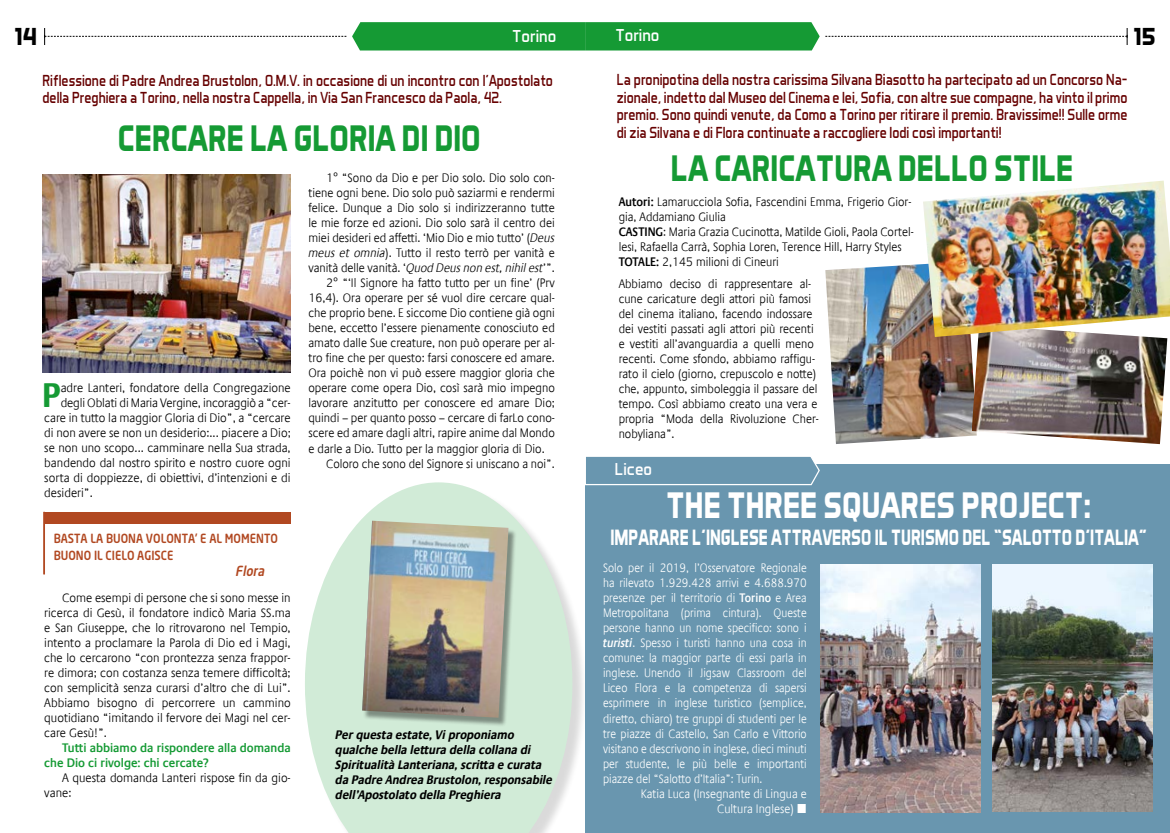
<style>
.page{position:relative;width:1170px;height:833px;background:#fff}
.page>*{position:absolute;margin:0;border:0;box-sizing:border-box;transform-origin:0 0}
.t1{font:700 37.5px "Aero Matics";color:#159a34;scale:.85 1}
.t2{font:700 37.5px "Aero Matics";color:#fff;scale:.85 1}
.t3{font:700 34.5px "Praxis Com";color:#159a34;scale:.9 1}
.t4{font:700 25px "Aero Matics";color:#000}
.t5{font:700 22.5px "Aero Matics";color:#fff;scale:.75 1}
.t6{font:17.5px "Aero Matics";color:#fff}
.t7{font:16.25px/17.5px "Aero Matics";color:#600;scale:.89 1}
.t8{font:italic 500 13.75px "Neo Sans Pro";color:#b14821;scale:.9 1}
.t9{font:300 12.5px "Praxis Com";color:#000;scale:.91 1}
.t10{font:300 12.5px/15px "Praxis Com";color:#000;text-align:justify;scale:.93 1}
.t11{font:300 12.5px/15px "Praxis Com";color:#000;scale:.9 1}
.t12{font:300 12.5px/15px "Praxis Com";color:#fff;text-align:justify;scale:.86 1}
.t13{font:italic 700 12.5px/15px "Praxis Com";color:#000;scale:.9 1}
.t14{font:600 12.5px/15px "Praxis Com";color:#159a34;scale:.93 1}
.t15{font:500 12.5px/16.5px "Neo Sans Pro";color:#b14821;scale:.88 1}
.t16{font:italic 300 12.5px "Praxis Com";color:#000;scale:.91 1}
.t17{font:300 12.5px/15px "Praxis Com";color:#fff;scale:.9 1}
.s1{font-style:italic}
.s2{font-style:normal}
.s3{font-weight:600}
.s4{font-weight:600;font-style:italic}
</style>
<div class="page">
<div style="left:307px;top:484px;width:280px;height:349px;background:#000;opacity:.75"></div>
<svg style="left:305px;top:482px;width:267px;height:351px;fill:#d1ebd7"></svg>
<div style="left:585px;top:469px;width:584px;height:364px;background:#6996af"></div>
<div style="left:352px;top:22px;width:467px;height:28px;background:#159a34"></div>
<svg style="left:825px;top:28px;width:302px;height:17px"></svg>
<svg style="left:44px;top:28px;width:302px;height:17px"></svg>
<img style="left:43px;top:174px;width:248px;height:198px">
<div style="left:363px;top:522px;width:154px;height:204px;background:#000;opacity:.4"></div>
<img style="left:362px;top:520px;width:146px;height:197px">
<img style="left:825px;top:264px;width:146px;height:180px">
<img style="left:971px;top:337px;width:196px;height:107px">
<img style="left:922px;top:181px;width:247px;height:156px">
<img style="left:820px;top:565px;width:160px;height:247px">
<img style="left:992px;top:565px;width:160px;height:246px">
<div style="left:806px;top:464px;width:363px;height:11px;background:#6996af"></div>
<svg style="left:584px;top:456px;width:236px;height:30px"></svg>
<div style="left:44px;top:512px;width:246px;height:11px;background:#b14821"></div>
<hr style="left:43px;top:512px;width:1px;height:62px;background:#b14821">
<hr style="left:44px;top:512px;width:1px;height:62px;background:#b14821">
<h3 class="t4" style="left:14px;top:21px;width:25px">14</h3>
<h3 class="t6" style="left:512px;top:26px;width:45px">Torino</h3>
<h3 class="t6" style="left:615px;top:25px;width:45px">Torino</h3>
<h3 class="t4" style="left:1132px;top:22px;width:24px">15</h3>
<h3 class="t7" style="left:43px;top:71px;width:575px">Riflessione di Padre Andrea Brustolon, O.M.V. in occasione di un incontro con l’Apostolato della Preghiera a Torino, nella nostra Cappella, in Via San Francesco da Paola, 42.</h3>
<h1 class="t1" style="left:118px;top:116px;width:428px">CERCARE LA GLORIA DI DIO</h1>
<h2 class="t3" style="left:42px;top:374px;width:22px">P</h2>
<p class="t10" style="left:61px;top:380px;width:249px">adre Lanteri, fondatore della Congregazione</p>
<p class="t10" style="left:61px;top:395px;width:249px">degli Oblati di Maria Vergine, incoraggiò a “cer-</p>
<p class="t10" style="left:44px;top:410px;width:266px">care in tutto la maggior Gloria di Dio”, a “cercare</p>
<p class="t10" style="left:44px;top:425px;width:266px">di non avere se non un desiderio:... piacere a Dio;</p>
<p class="t10" style="left:44px;top:440px;width:266px">se non uno scopo... camminare nella Sua strada,</p>
<p class="t10" style="left:44px;top:455px;width:266px">bandendo dal nostro spirito e nostro cuore ogni</p>
<p class="t10" style="left:44px;top:470px;width:266px">sorta di doppiezze, di obiettivi, d’intenzioni e di</p>
<p class="t10" style="left:44px;top:485px;width:54px">desideri”.</p>
<p class="t15" style="left:54px;top:530px;width:256px">BASTA LA BUONA VOLONTA’ E AL MOMENTO<br>BUONO IL CIELO AGISCE</p>
<p class="t8" style="left:235px;top:562px;width:37px">Flora</p>
<p class="t10" style="left:44px;top:590px;width:266px;text-indent:18px">Come esempi di persone che si sono messe in ricerca di Gesù, il fondatore indicò Maria SS.ma e San Giuseppe, che lo ritrovarono nel Tempio, intento a proclamare la Parola di Dio ed i Magi, che lo cercarono “con prontezza senza frappor&shy;re dimora; con costanza senza temere difficoltà; con semplicità senza curarsi d’altro che di Lui”.<br>Abbiamo bisogno di percorrere un cammino quotidiano “imitando il fervore dei Magi nel cer&shy;care Gesù!”.</p>
<p class="t14" style="left:44px;top:740px;width:266px;text-indent:18px">Tutti abbiamo da rispondere alla domanda che Dio ci rivolge: chi cercate?</p>
<p class="t10" style="left:44px;top:770px;width:266px;text-indent:18px">A questa domanda Lanteri rispose fin da gio&shy;vane:</p>
<p class="t9" style="left:326px;top:171px;width:253px">1° “Sono da Dio e per Dio solo. Dio solo con-</p>
<p class="t9" style="left:308px;top:186px;width:272px">tiene ogni bene. Dio solo può saziarmi e rendermi</p>
<p class="t9" style="left:308px;top:201px;width:272px">felice. Dunque a Dio solo si indirizzeranno tutte</p>
<p class="t9" style="left:308px;top:216px;width:272px">le mie forze ed azioni. Dio solo sarà il centro dei</p>
<p class="t9" style="left:308px;top:231px;width:272px">miei desideri ed affetti. ‘Mio Dio e mio tutto’ (<span class="s1">Deus</span></p>
<p class="t9" style="left:308px;top:246px;width:272px"><span class="s1">meus et omnia</span>). Tutto il resto terrò per vanità e</p>
<p class="t16" style="left:308px;top:261px;width:272px"><span class="s2">vanità delle vanità. ‘</span>Quod Deus non est, nihil est<span class="s2">’”.</span></p>
<p class="t9" style="left:326px;top:276px;width:253px">2° “‘Il Signore ha fatto tutto per un fine’ (Prv</p>
<p class="t9" style="left:308px;top:291px;width:272px">16,4). Ora operare per sé vuol dire cercare qual-</p>
<p class="t9" style="left:308px;top:306px;width:272px">che proprio bene. E siccome Dio contiene già ogni</p>
<p class="t9" style="left:308px;top:321px;width:272px">bene, eccetto l’essere pienamente conosciuto ed</p>
<p class="t9" style="left:308px;top:336px;width:272px">amato dalle Sue creature, non può operare per al-</p>
<p class="t9" style="left:308px;top:351px;width:272px">tro fine che per questo: farsi conoscere ed amare.</p>
<p class="t9" style="left:308px;top:366px;width:272px">Ora poichè non vi può essere maggior gloria che</p>
<p class="t9" style="left:308px;top:381px;width:272px">operare come opera Dio, così sarà mio impegno</p>
<p class="t9" style="left:308px;top:396px;width:272px">lavorare anzitutto per conoscere ed amare Dio;</p>
<p class="t9" style="left:308px;top:411px;width:272px">quindi – per quanto posso – cercare di farLo cono-</p>
<p class="t9" style="left:308px;top:426px;width:272px">scere ed amare dagli altri, rapire anime dal Mondo</p>
<p class="t9" style="left:308px;top:441px;width:261px">e darle a Dio. Tutto per la maggior gloria di Dio.</p>
<p class="t11" style="left:326px;top:456px;width:255px">Coloro che sono del Signore si uniscano a noi”.</p>
<p class="t13" style="left:335px;top:727px;width:243px">Per questa estate, Vi proponiamo qualche bella lettura della collana di Spiritualità Lanteriana, scritta e curata da Padre Andrea Brustolon, responsabile dell’Apostolato della Preghiera</p>
<p class="t7" style="left:617px;top:71px;width:575px;text-align:justify">La pronipotina della nostra carissima Silvana Biasotto ha partecipato ad un Concorso Na&shy;zionale, indetto dal Museo del Cinema e lei, Sofia, con altre sue compagne, ha vinto il primo premio. Sono quindi venute, da Como a Torino per ritirare il premio. Bravissime!! Sulle orme di zia Silvana e di Flora continuate a raccogliere lodi così importanti!</p>
<h1 class="t1" style="left:670px;top:146px;width:475px">LA CARICATURA DELLO STILE</h1>
<p class="t11" style="left:618px;top:194px;width:329px"><span class="s3">Autori:</span> Lamarucciola Sofia, Fascendini Emma, Frigerio Gior&shy;gia, Addamiano Giulia<br><span class="s3">CASTING</span>: Maria Grazia Cucinotta, Matilde Gioli, Paola Cortel&shy;lesi, Rafaella Carrà, Sophia Loren, Terence Hill, Harry Styles <span class="s3">TOTALE:</span> 2,145 milioni di Cineuri</p>
<p class="t11" style="left:618px;top:276px;width:224px">Abbiamo deciso di rappresentare al&shy;cune caricature degli attori più famosi del cinema italiano, facendo indossare dei vestiti passati agli attori più recenti e vestiti all’avanguardia a quelli meno recenti. Come sfondo, abbiamo raffigu&shy;rato il cielo (giorno, crepuscolo e notte) che, appunto, simboleggia il passare del tempo. Così abbiamo creato una vera e propria “Moda della Rivoluzione Cher&shy;nobyliana”.</p>
<h3 class="t6" style="left:615px;top:459px;width:39px">Liceo</h3>
<h1 class="t2" style="left:666px;top:483px;width:501px">THE THREE SQUARES PROJECT:</h1>
<h3 class="t5" style="left:610px;top:524px;width:717px">IMPARARE L’INGLESE ATTRAVERSO IL TURISMO DEL “SALOTTO D’ITALIA”</h3>
<p class="t12" style="left:603px;top:561px;width:238px">Solo per il 2019, l’Osservatore Regionale ha rilevato 1.929.428 arrivi e 4.688.970 presenze per il territorio di <span class="s3">Torino</span> e Area Metropolitana (prima cintura). Queste persone hanno un nome specifico: sono i <span class="s4">turisti</span>. Spesso i turisti hanno una cosa in comune: la maggior parte di essi parla in inglese. Unendo il Jigsaw Classroom del Liceo Flora e la competenza di sapersi esprimere in inglese turistico (semplice, diretto, chiaro) tre gruppi di studenti per le tre piazze di Castello, San Carlo e Vittorio visitano e descrivono in inglese, dieci minuti per studente, le più belle e importanti piazze del “Salotto d’Italia”: Turin.</p>
<p class="t17" style="left:717px;top:786px;width:101px;text-indent:-76px">Katia Luca (Insegnante di Lingua e<br>Cultura Inglese)</p>
</div>
